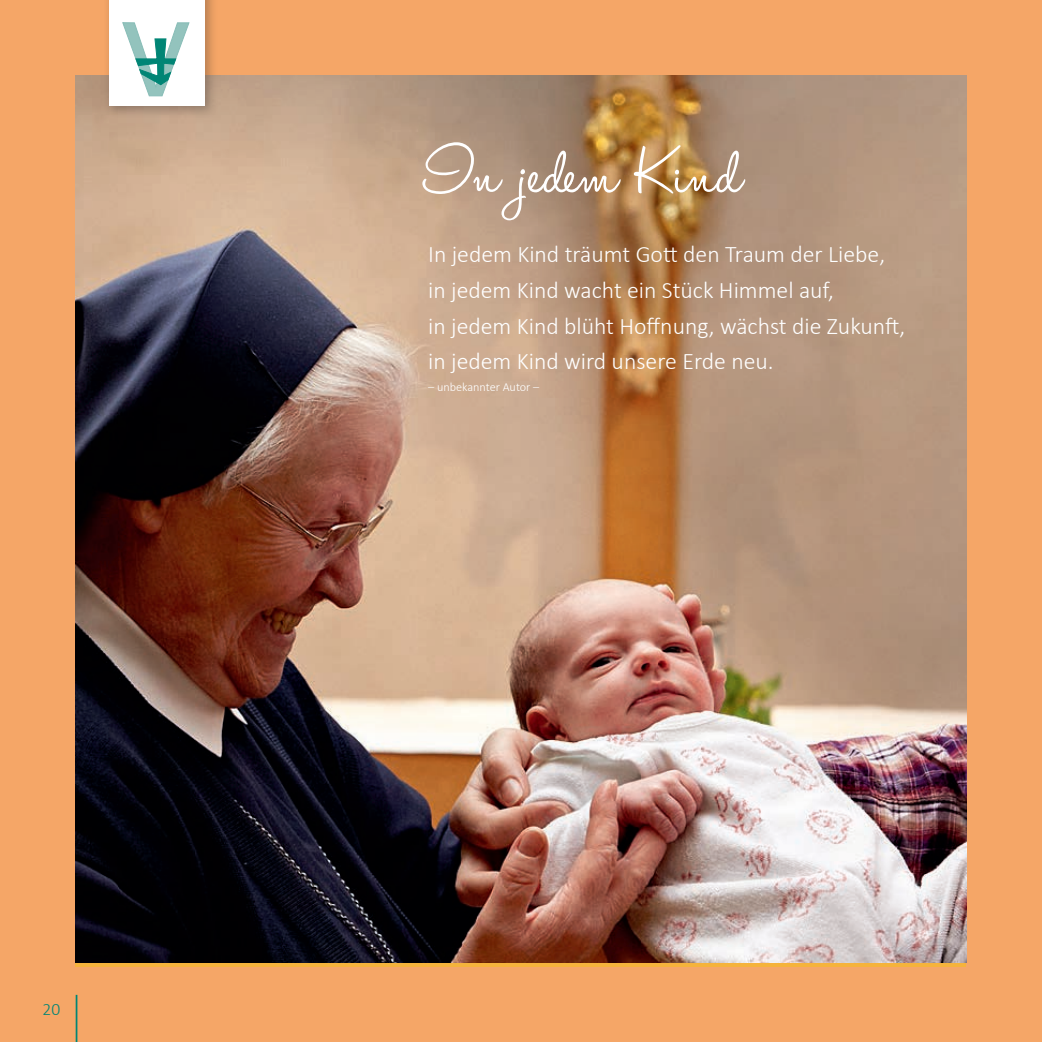
<style>
.page{position:relative;width:1042px;height:1042px;background:#f5a667}
.page>*{position:absolute;margin:0;border:0;box-sizing:border-box;transform-origin:0 0}
.t1{font:78.75px "Halo Handletter";color:#fff}
.t2{font:300 23.8px "Calibri";color:#fff}
.t3{font:300 17.5px "Calibri";color:#008575}
.t4{font:300 12.25px "Calibri";color:#fff}
</style>
<div class="page">
<img style="left:76px;top:76px;width:890px;height:886px">
<hr style="left:76px;top:995px;width:1px;height:47px;background:#008575">
<div style="left:103px;top:0;width:115px;height:119px;background:#231f20;opacity:.3"></div>
<div style="left:109px;top:0;width:96px;height:106px;background:#fff"></div>
<svg style="left:123px;top:23px;width:66px;height:73px"></svg>
<p class="t3" style="left:43px;top:999px;width:19px">20</p>
<p class="t1" style="left:424px;top:130px;width:319px">In jedem Kind</p>
<p class="t2" style="left:428px;top:240px;width:458px">In jedem Kind träumt Gott den Traum der Liebe,</p>
<p class="t2" style="left:428px;top:275px;width:407px">in jedem Kind wacht ein Stück Himmel auf,</p>
<p class="t2" style="left:428px;top:311px;width:479px">in jedem Kind blüht Hoffnung, wächst die Zukunft,</p>
<p class="t2" style="left:428px;top:347px;width:347px">in jedem Kind wird unsere Erde neu.</p>
<p class="t4" style="left:428px;top:379px;width:113px">– unbekannter Autor –</p>
</div>
